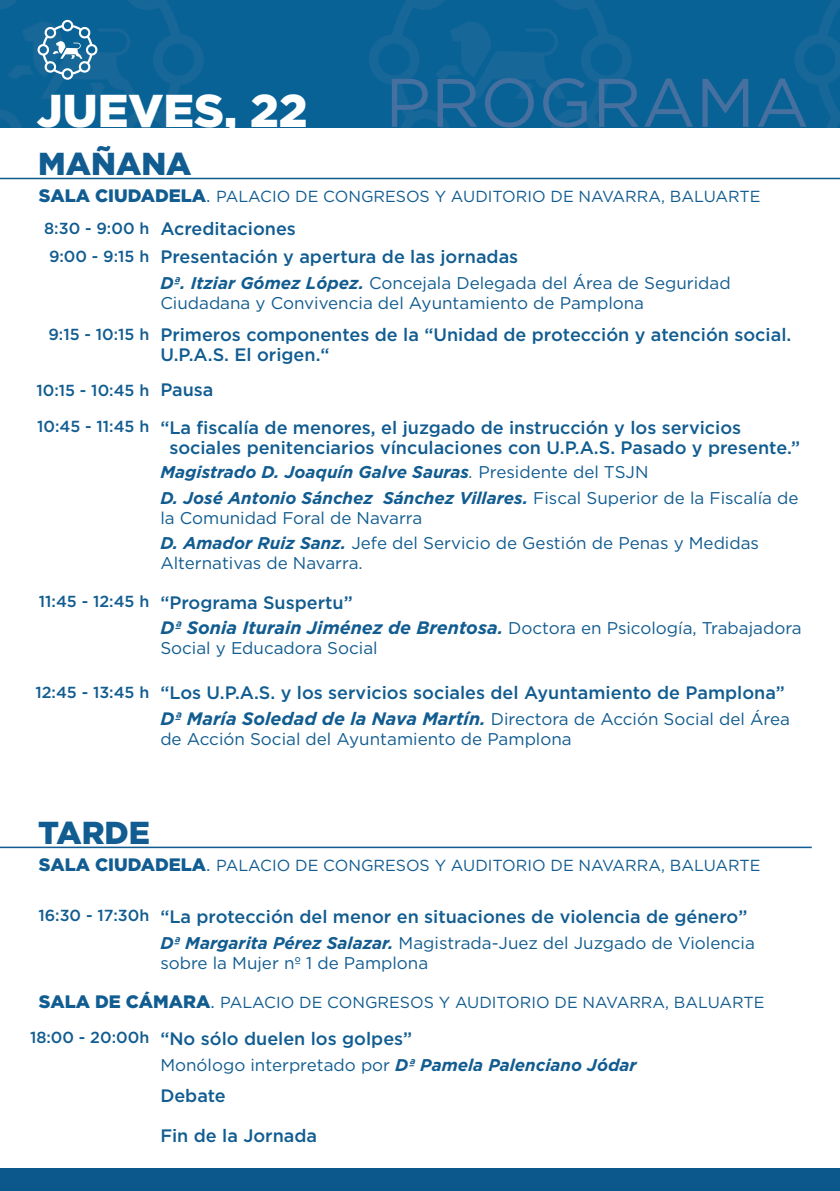
<style>
.page{position:relative;width:840px;height:1191px;background:#fff}
.page>*{position:absolute;margin:0;border:0;box-sizing:border-box;transform-origin:0 0}
.t1{font:900 46px "Gotham";color:#fff}
.t2{font:900 31.8px "Gotham";color:#115c90}
.t3{font:500 18px/20px "Gotham";color:#115c90}
.t4{font:italic 700 18px/25.6px "Gotham";color:#115c90}
.t5{font:17px/20px "Gotham";color:#115c90}
.t6{font:italic 700 17px/25.6px "Gotham";color:#115c90}
.t7{font:16px "Gotham";color:#115c90}
.t8{font:500 16px "Gotham";color:#115c90}
.s1{font-weight:400;font-size:68.4px;color:#45709f}
.s2{font-weight:900;font-size:18px}
.s3{font-size:18px}
.s4{font-size:16px}
.s5{font-weight:700;font-style:italic}
.s6{font-weight:400}
.s7{font-weight:400;font-style:normal}
.s8{font-weight:500;font-style:normal}
.s9{font-size:17px}
.s10{font-weight:400;font-style:normal;font-size:17px}
.s11{font-weight:700;font-style:italic;font-size:18px}
</style>
<div class="page">
<div style="left:0;top:1168px;width:839px;height:23px;background:#0c578b"></div>
<hr style="left:0;top:178px;width:839px;height:1px;background:#115c90">
<hr style="left:0;top:846px;width:811px;height:2px;background:#115c90">
<div style="left:0;top:0;width:839px;height:127px;background:#096296"></div>
<svg style="left:369px;top:0;width:262px;height:127px"></svg>
<svg style="left:795px;top:0;width:44px;height:127px"></svg>
<svg style="left:0;top:0;width:204px;height:127px"></svg>
<h1 class="t1" style="left:37px;top:79px;width:773px">JUEVES, 22 <span class="s1">PROGRAMA</span></h1>
<h2 class="t2" style="left:38px;top:142px;width:155px">MAÑANA</h2>
<p class="t7" style="left:39px;top:186px;width:722px"><span class="s2">SALA CIUDADELA</span><span class="s3">.</span> PALACIO DE CONGRESOS Y AUDITORIO DE NAVARRA, BALUARTE</p>
<p class="t3" style="left:160px;top:214px;width:359px;line-height:28px;text-indent:-116px"><span class="s4">8:30 - 9:00 h</span> Acreditaciones<br>Presentación y apertura de las jornadas</p>
<p class="t5" style="left:160px;top:273px;width:571px"><span class="s5">Dª. Itziar Gómez López.</span> Concejala Delegada del Área de Seguridad<br>Ciudadana y Convivencia del Ayuntamiento de Pamplona</p>
<p class="t8" style="left:49px;top:247px;width:102px">9:00 - 9:15 h</p>
<p class="t8" style="left:48px;top:325px;width:102px">9:15 - 10:15 h</p>
<p class="t3" style="left:160px;top:324px;width:632px">Primeros componentes de la “Unidad de protección y atención social.<br>U.P.A.S. El origen.“</p>
<p class="t8" style="left:36px;top:381px;width:178px">10:15 - 10:45 h <span class="s3">Pausa</span></p>
<p class="t8" style="left:37px;top:417px;width:114px">10:45 - 11:45 h</p>
<p class="t3" style="left:169px;top:417px;width:632px;text-indent:-9px">“La fiscalía de menores, el juzgado de instrucción y los servicios sociales penitenciarios vínculaciones con U.P.A.S. Pasado y presente.”</p>
<p class="t6" style="left:160px;top:459px;width:639px">Magistrado D. Joaquín Galve Sauras<span class="s6">.</span> <span class="s7">Presidente del TSJN<br></span>D. José Antonio Sánchez Sánchez Villares. <span class="s7">Fiscal Superior de la Fiscalía de</span></p>
<p class="t5" style="left:160px;top:504px;width:600px;line-height:25.6px">la Comunidad Foral de Navarra<br><span class="s5">D. Amador Ruiz Sanz.</span> Jefe del Servicio de Gestión de Penas y Medidas</p>
<p class="t5" style="left:160px;top:553px;width:204px">Alternativas de Navarra.</p>
<p class="t8" style="left:39px;top:592px;width:112px">11:45 - 12:45 h</p>
<p class="t4" style="left:160px;top:589px;width:642px"><span class="s8">“Programa Suspertu”<br></span>Dª Sonia Iturain Jiménez de Brentosa<span class="s9">.</span> <span class="s10">Doctora en Psicología, Trabajadora</span></p>
<p class="t5" style="left:160px;top:638px;width:219px">Social y Educadora Social</p>
<p class="t8" style="left:35px;top:683px;width:115px">12:45 - 13:45 h</p>
<p class="t3" style="left:160px;top:682px;width:625px">“Los U.P.A.S. y los servicios sociales del Ayuntamiento de Pamplona”</p>
<p class="t5" style="left:160px;top:708px;width:630px"><span class="s11">Dª María Soledad de la Nava Martín</span><span class="s5">.</span> Directora de Acción Social del Área de Acción Social del Ayuntamiento de Pamplona</p>
<h2 class="t2" style="left:38px;top:810px;width:113px">TARDE</h2>
<p class="t7" style="left:39px;top:854px;width:722px"><span class="s2">SALA CIUDADELA</span><span class="s3">.</span> PALACIO DE CONGRESOS Y AUDITORIO DE NAVARRA, BALUARTE</p>
<p class="t3" style="left:160px;top:906px;width:588px">“La protección del menor en situaciones de violencia de género”</p>
<p class="t5" style="left:160px;top:932px;width:595px"><span class="s5">Dª Margarita Pérez Salazar.</span> Magistrada-Juez del Juzgado de Violencia sobre la Mujer nº 1 de Pamplona</p>
<p class="t8" style="left:38px;top:906px;width:112px">16:30 - 17:30h</p>
<p class="t7" style="left:39px;top:992px;width:726px"><span class="s2">SALA DE CÁMARA</span><span class="s3">.</span> PALACIO DE CONGRESOS Y AUDITORIO DE NAVARRA, BALUARTE</p>
<p class="t8" style="left:30px;top:1028px;width:121px">18:00 - 20:00h</p>
<p class="t3" style="left:160px;top:1028px;width:253px">“No sólo duelen los golpes”</p>
<p class="t5" style="left:160px;top:1054px;width:477px">Monólogo interpretado por <span class="s5">Dª Pamela Palenciano Jódar</span></p>
<p class="t3" style="left:160px;top:1085px;width:67px">Debate</p>
<p class="t3" style="left:160px;top:1125px;width:158px">Fin de la Jornada</p>
</div>
